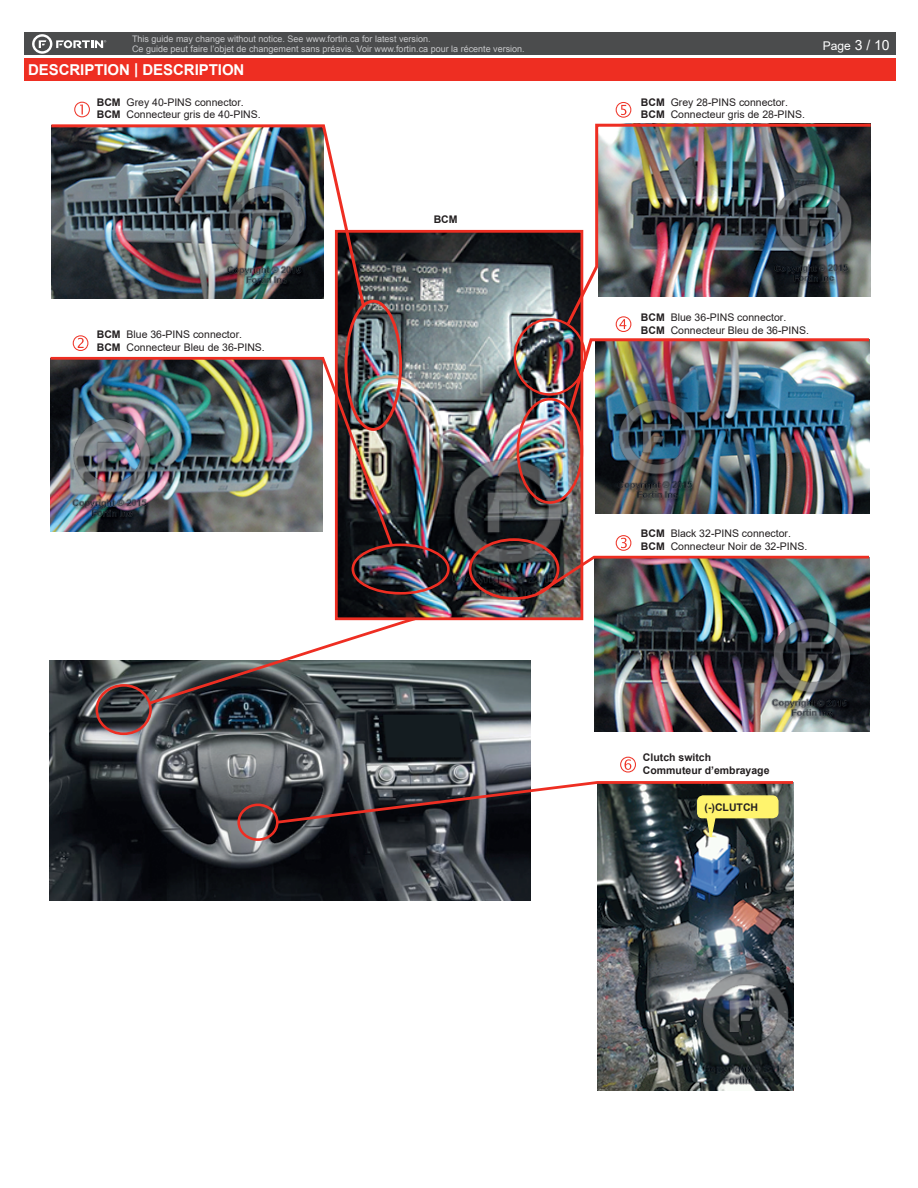
<style>
.page{position:relative;width:918px;height:1188px;background:#fff}
.page>*{position:absolute;margin:0;border:0;box-sizing:border-box;transform-origin:0 0}
.t1{font:700 15px "Arial";letter-spacing:-.005em;color:#fff}
.t2{font:12px "Arial";color:#fff}
.t3{font:10.5px/12.6px "Arial";color:#231f20}
.t4{font:700 10.5px/12.6px "Arial";color:#231f20}
.t5{font:9px/9.8px "Arial";color:#c7c8ca}
.s1{font-weight:700}
.s2{font-size:13.95px}
</style>
<div class="page">
<div style="left:24px;top:33px;width:872px;height:22px;background:#4b4c4d"></div>
<div style="left:24px;top:58px;width:872px;height:23px;background:#ee2e22"></div>
<svg style="left:32px;top:34px;width:74px;height:20px"></svg>
<img style="left:597px;top:837px;width:196px;height:254px">
<img style="left:339px;top:234px;width:240px;height:382px">
<img style="left:50px;top:660px;width:480px;height:241px">
<svg style="left:73px;top:335px;width:15px;height:16px"></svg>
<svg style="left:74px;top:102px;width:16px;height:15px"></svg>
<img style="left:594px;top:598px;width:275px;height:134px">
<img style="left:595px;top:415px;width:274px;height:98px">
<div style="left:517px;top:398px;width:66px;height:106px;border:3px solid #ee2e22;border-radius:50%"></div>
<svg style="left:616px;top:102px;width:15px;height:16px"></svg>
<div style="left:344px;top:300px;width:58px;height:131px;border:3px solid #ee2e22;border-radius:50%"></div>
<div style="left:352px;top:544px;width:98px;height:51px;border:3px solid #ee2e22;border-radius:50%"></div>
<div style="left:96px;top:684px;width:56px;height:51px;border:3px solid #ee2e22;border-radius:50%"></div>
<div style="left:237px;top:804px;width:42px;height:37px;border:3px solid #ee2e22;border-radius:50%"></div>
<img style="left:51px;top:124px;width:316px;height:186px">
<div style="left:469px;top:538px;width:90px;height:62px;border:3px solid #ee2e22;border-radius:50%"></div>
<img style="left:50px;top:356px;width:345px;height:192px">
<img style="left:533px;top:535px;width:337px;height:63px">
<img style="left:566px;top:328px;width:304px;height:87px">
<img style="left:564px;top:123px;width:307px;height:205px">
<div style="left:514px;top:318px;width:72px;height:78px;border:2px solid #ee2e22;border-radius:50%"></div>
<div style="left:335px;top:230px;width:248px;height:390px;border:3px solid #ee2e22"></div>
<svg style="left:147px;top:616px;width:271px;height:90px"></svg>
<svg style="left:620px;top:757px;width:16px;height:16px"></svg>
<svg style="left:274px;top:780px;width:520px;height:57px;background:#645e57"></svg>
<p class="t5" style="left:132px;top:34px;width:394px">This guide may change without notice. See www.fortin.ca for latest version.<br>Ce guide peut faire l’objet de changement sans préavis. Voir www.fortin.ca pour la récente version.</p>
<h1 class="t1" style="left:28px;top:59px;width:218px">DESCRIPTION | DESCRIPTION</h1>
<p class="t3" style="left:97px;top:96px;width:165px"><span class="s1">BCM</span> Grey 40-PINS connector.<br><span class="s1">BCM</span> Connecteur gris de 40-PINS.</p>
<p class="t3" style="left:641px;top:96px;width:165px"><span class="s1">BCM</span> Grey 28-PINS connector.<br><span class="s1">BCM</span> Connecteur gris de 28-PINS.</p>
<p class="t2" style="left:823px;top:38px;width:69px">Page <span class="s2">3 / 10</span></p>
<p class="t3" style="left:97px;top:328px;width:170px"><span class="s1">BCM</span> Blue 36-PINS connector.<br><span class="s1">BCM</span> Connecteur Bleu de 36-PINS.</p>
<p class="t4" style="left:434px;top:213px;width:25px">BCM</p>
<p class="t3" style="left:641px;top:311px;width:170px"><span class="s1">BCM</span> Blue 36-PINS connector.<br><span class="s1">BCM</span> Connecteur Bleu de 36-PINS.</p>
<p class="t3" style="left:641px;top:527px;width:168px"><span class="s1">BCM</span> Black 32-PINS connector.<br><span class="s1">BCM</span> Connecteur Noir de 32-PINS.</p>
<p class="t4" style="left:643px;top:751px;width:128px">Clutch switch<br>Commuteur d’embrayage</p>
<p class="t4" style="left:705px;top:801px;width:55px">(-)CLUTCH</p>
</div>
